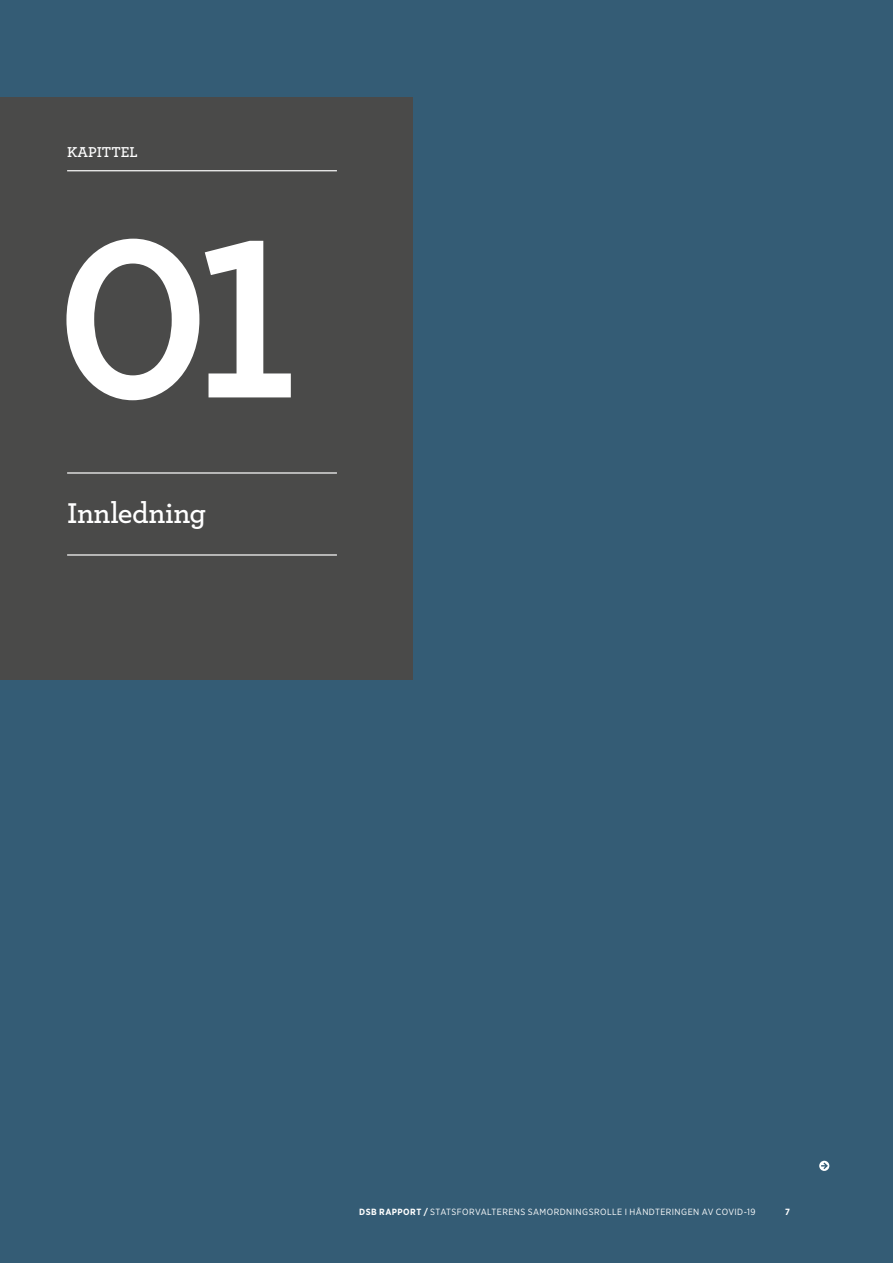
<style>
.page{position:relative;width:893px;height:1263px;background:#345c75}
.page>*{position:absolute;margin:0;border:0;box-sizing:border-box;transform-origin:0 0}
.t1{font:700 237px "Archer";color:#fff}
.t2{font:600 30px "Archer";letter-spacing:-.015em;color:#fff}
.t3{font:600 15px "Archer";color:#fff}
.t4{font:9px "Gotham Narrow";letter-spacing:.05em;color:#fff}
.t5{font:700 9px "Gotham Narrow";color:#fff}
.s1{font-weight:700}
</style>
<div class="page">
<div style="left:0;top:97px;width:412px;height:583px;background:#4a4a49"></div>
<svg style="left:819px;top:1161px;width:10px;height:10px"></svg>
<hr style="left:67px;top:170px;width:270px;height:1px;background:#fff">
<hr style="left:67px;top:472px;width:270px;height:2px;background:#fff">
<hr style="left:67px;top:554px;width:270px;height:2px;background:#fff">
<h3 class="t3" style="left:67px;top:141px;width:72px">KAPITTEL</h3>
<h1 class="t1" style="left:54px;top:131px;width:246px">01</h1>
<h2 class="t2" style="left:67px;top:490px;width:140px">Innledning</h2>
<p class="t4" style="left:359px;top:1206px;width:398px"><span class="s1">DSB RAPPORT /</span> STATSFORVALTERENS SAMORDNINGSROLLE I HÅNDTERINGEN AV COVID-19</p>
<p class="t5" style="left:785px;top:1206px;width:6px">7</p>
</div>
